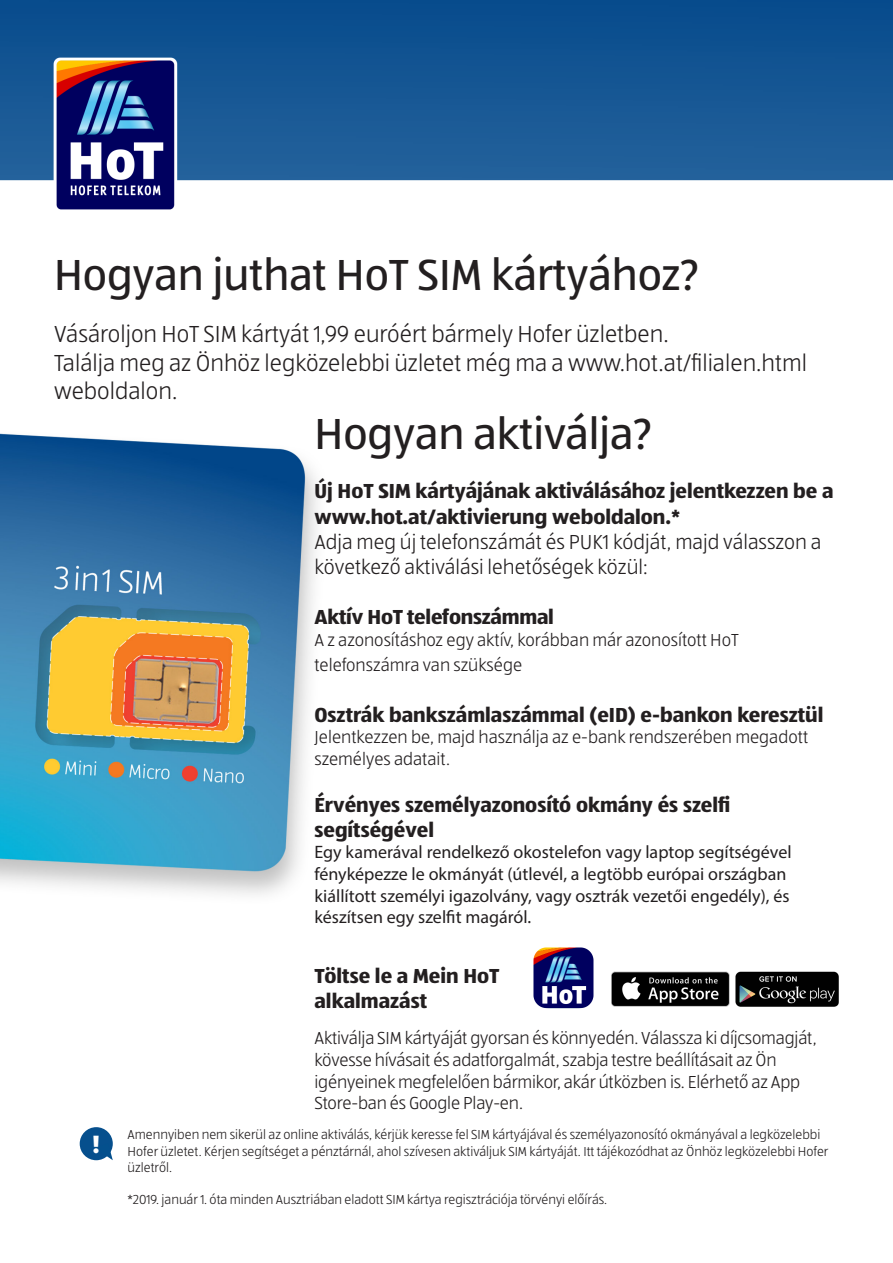
<style>
.page{position:relative;width:893px;height:1263px;background:#fff}
.page>*{position:absolute;margin:0;border:0;box-sizing:border-box;transform-origin:0 0}
.t1{font:45px "ALDISUEDOT";color:#231f20}
.t2{font:700 25.95px "ALDISUEDOT";color:#fff}
.t3{font:300 24px/28.8px "ALDISUEDOT";color:#231f20}
.t4{font:700 21px/25.2px "ALDISUEDOT";color:#231f20}
.t5{font:300 21px/25.2px "ALDISUEDOT";color:#231f20}
.t6{font:300 18px/21.6px "ALDISUEDOT";letter-spacing:-.01em;color:#231f20}
.t7{font:18px/21.6px "Myriad Pro";color:#231f20}
.t8{font:300 13.5px/16.2px "ALDISUEDOT";color:#231f20}
</style>
<div class="page">
<img style="left:0;top:433px;width:318px;height:462px">
<img style="left:533px;top:947px;width:60px;height:61px">
<img style="left:611px;top:971px;width:228px;height:36px">
<img style="left:0;top:0;width:893px;height:210px">
<div style="left:80px;top:1127px;width:33px;height:33px;background:#064f8d;border-radius:50%"></div>
<svg style="left:99px;top:1143px;width:14px;height:17px"></svg>
<p class="t1" style="left:54px;top:246px;width:647px">Hogyan juthat HoT SIM kártyához?</p>
<p class="t3" style="left:54px;top:319px;width:616px">Vásároljon HoT SIM kártyát 1,99 euróért bármely Hofer üzletben.</p>
<p class="t3" style="left:54px;top:347px;width:755px">Találja meg az Önhöz legközelebbi üzletet még ma a www.hot.at/filialen.html weboldalon.</p>
<p class="t1" style="left:314px;top:404px;width:339px">Hogyan aktiválja?</p>
<p class="t4" style="left:314px;top:478px;width:521px">Új HoT SIM kártyájának aktiválásához jelentkezzen be a www.hot.at/aktivierung weboldalon.*</p>
<p class="t5" style="left:314px;top:528px;width:508px">Adja meg új telefonszámát és PUK1 kódját, majd válasszon a következő aktiválási lehetőségek közül:</p>
<p class="t4" style="left:314px;top:604px;width:241px">Aktív HoT telefonszámmal</p>
<p class="t6" style="left:314px;top:627px;width:426px;line-height:25.2px">A z azonosításhoz egy aktív, korábban már azonosított HoT telefonszámra van szüksége</p>
<p class="t4" style="left:314px;top:701px;width:510px">Osztrák bankszámlaszámmal (eID) e-bankon keresztül</p>
<p class="t6" style="left:314px;top:726px;width:495px">Jelentkezzen be, majd használja az e-bank rendszerében megadott személyes adatait.</p>
<p class="t4" style="left:314px;top:791px;width:417px">Érvényes személyazonosító okmány és szelfi segítségével</p>
<p class="t7" style="left:314px;top:841px;width:479px">Egy kamerával rendelkező okostelefon vagy laptop segítségével fényképezze le okmányát (útlevél, a legtöbb európai országban kiállított személyi igazolvány, vagy osztrák vezetői engedély), és készítsen egy szelfit magáról.</p>
<p class="t4" style="left:314px;top:963px;width:187px">Töltse le a Mein HoT alkalmazást</p>
<p class="t2" style="left:92px;top:1127px;width:10px">!</p>
<p class="t6" style="left:314px;top:1027px;width:504px">Aktiválja SIM kártyáját gyorsan és könnyedén. Válassza ki díjcsomagját, kövesse hívásait és adatforgalmát, szabja testre beállításait az Ön igényeinek megfelelően bármikor, akár útközben is. Elérhető az App Store-ban és Google Play-en.</p>
<p class="t8" style="left:128px;top:1126px;width:702px">Amennyiben nem sikerül az online aktiválás, kérjük keresse fel SIM kártyájával és személyazonosító okmányával a legközelebbi<br>Hofer üzletet. Kérjen segítséget a pénztárnál, ahol szívesen aktiváljuk SIM kártyáját. Itt tájékozódhat az Önhöz legközelebbi Hofer üzletről.</p>
<p class="t8" style="left:128px;top:1191px;width:481px">*2019. január 1. óta minden Ausztriában eladott SIM kártya regisztrációja törvényi előírás.</p>
</div>
